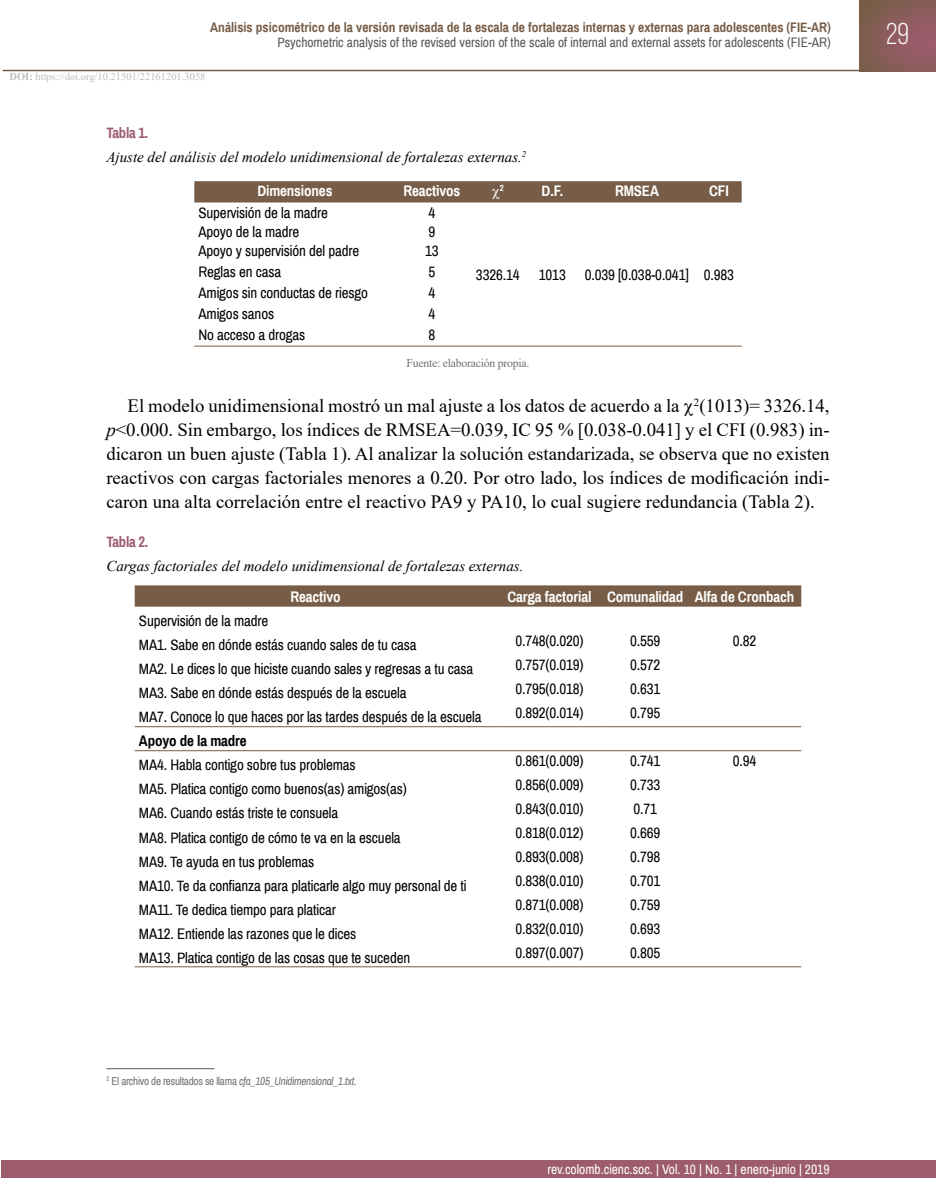
<style>
.page{position:relative;width:936px;height:1191px;background:#fff}
.page>*{position:absolute;margin:0;border:0;box-sizing:border-box;transform-origin:0 0}
.t1{font:30px "Bebas Neue";color:#fff}
.t2{font:18.75px/24px "Times New Roman";color:#000;text-align:justify}
.t3{font:15px/24px "Archivo Narrow";letter-spacing:-.01em;color:#000}
.t4{font:italic 15px "Times New Roman";color:#000}
.t5{font:700 15px "Archivo Narrow";letter-spacing:-.01em;color:#fff}
.t6{font:700 15px "Archivo Narrow";letter-spacing:-.02em;color:#9c5c6d}
.t7{font:700 15px "Archivo Narrow";letter-spacing:-.01em;color:#000}
.t8{font:700 13.5px "Archivo Narrow";color:#775d47}
.t9{font:13.5px "Archivo Narrow";color:#58585a}
.t10{font:13.5px "Archivo Narrow";color:#fff}
.t11{font:12px "Times New Roman";letter-spacing:-.02em;color:#707172}
.t12{font:italic 11.25px "Archivo Narrow";letter-spacing:-.02em;color:#707172}
.t13{font:10.5px "Times New Roman";color:#bbbdbe}
.t14{font:700 8.7px "Archivo Narrow";color:#fff}
.s1{font-weight:700}
.s2{font-style:italic}
.s3{font-style:normal}
</style>
<div class="page">
<div style="left:2px;top:1160px;width:933px;height:18px;background:#9c5c6d"></div>
<hr style="left:3px;top:70px;width:856px;height:1px;background:#775d47">
<div style="left:859px;top:0;width:76px;height:71px;background:linear-gradient(to right,#7c5d4c,#975c68)"></div>
<hr style="left:468px;top:346px;width:59px;height:1px;background:#775d47">
<hr style="left:527px;top:346px;width:50px;height:1px;background:#775d47">
<hr style="left:577px;top:346px;width:119px;height:1px;background:#775d47">
<hr style="left:696px;top:346px;width:45px;height:1px;background:#775d47">
<hr style="left:194px;top:346px;width:201px;height:1px;background:#775d47">
<hr style="left:395px;top:346px;width:73px;height:1px;background:#775d47">
<div style="left:135px;top:585px;width:666px;height:21px;background:#775d47"></div>
<hr style="left:135px;top:726px;width:361px;height:1px;background:#775d47">
<hr style="left:496px;top:726px;width:106px;height:1px;background:#775d47">
<hr style="left:602px;top:726px;width:85px;height:1px;background:#775d47">
<hr style="left:687px;top:726px;width:114px;height:1px;background:#775d47">
<hr style="left:135px;top:750px;width:361px;height:1px;background:#775d47">
<hr style="left:496px;top:750px;width:106px;height:1px;background:#775d47">
<hr style="left:602px;top:750px;width:85px;height:1px;background:#775d47">
<hr style="left:687px;top:750px;width:114px;height:1px;background:#775d47">
<hr style="left:687px;top:966px;width:114px;height:1px;background:#775d47">
<hr style="left:135px;top:966px;width:361px;height:1px;background:#775d47">
<hr style="left:496px;top:966px;width:106px;height:1px;background:#775d47">
<hr style="left:602px;top:966px;width:85px;height:1px;background:#775d47">
<hr style="left:106px;top:1068px;width:108px;height:1px;background:#58585a">
<div style="left:194px;top:181px;width:547px;height:21px;background:#775d47"></div>
<p class="t8" style="left:210px;top:19px;width:622px">Análisis psicométrico de la versión revisada de la escala de fortalezas internas y externas para adolescentes (FIE-AR)</p>
<p class="t9" style="left:277px;top:34px;width:555px">Psychometric analysis of the revised version of the scale of internal and external assets for adolescents (FIE-AR)</p>
<p class="t13" style="left:10px;top:69px;width:197px"><span class="s1">DOI:</span> https://doi.org/10.21501/22161201.3058</p>
<p class="t6" style="left:106px;top:124px;width:43px">Tabla 1.</p>
<p class="t4" style="left:106px;top:147px;width:421px">Ajuste del análisis del modelo unidimensional de fortalezas externas.<sup>2</sup></p>
<p class="t5" style="left:257px;top:182px;width:77px">Dimensiones</p>
<p class="t5" style="left:403px;top:182px;width:58px">Reactivos</p>
<p class="t14" style="left:500px;top:183px;width:5px">2</p>
<p class="t5" style="left:541px;top:182px;width:23px">D.F.</p>
<p class="t5" style="left:615px;top:182px;width:45px">RMSEA</p>
<p class="t5" style="left:709px;top:182px;width:21px">CFI</p>
<p class="t3" style="left:198px;top:201px;width:131px">Supervisión de la madre</p>
<p class="t3" style="left:428px;top:201px;width:8px">4</p>
<p class="t3" style="left:198px;top:220px;width:102px">Apoyo de la madre</p>
<p class="t3" style="left:428px;top:220px;width:8px">9</p>
<p class="t3" style="left:198px;top:239px;width:162px">Apoyo y supervisión del padre</p>
<p class="t3" style="left:425px;top:239px;width:15px">13</p>
<p class="t3" style="left:198px;top:260px;width:84px">Reglas en casa</p>
<p class="t3" style="left:428px;top:260px;width:8px">5</p>
<p class="t3" style="left:198px;top:281px;width:171px">Amigos sin conductas de riesgo</p>
<p class="t3" style="left:428px;top:281px;width:8px">4</p>
<p class="t3" style="left:198px;top:302px;width:77px">Amigos sanos</p>
<p class="t3" style="left:428px;top:302px;width:8px">4</p>
<p class="t3" style="left:198px;top:323px;width:108px">No acceso a drogas</p>
<p class="t3" style="left:428px;top:323px;width:8px">8</p>
<p class="t11" style="left:406px;top:354px;width:124px">Fuente: elaboración propia.</p>
<p class="t2" style="left:106px;top:393px;width:724px;text-indent:21px">El modelo unidimensional mostró un mal ajuste a los datos de acuerdo a la <sup>2</sup>(1013)= 3326.14, <span class="s2">p</span>&lt;0.000. Sin embargo, los índices de RMSEA=0.039, IC 95 % [0.038-0.041] y el CFI (0.983) in&shy;dicaron un buen ajuste (Tabla 1). Al analizar la solución estandarizada, se observa que no existen reactivos con cargas factoriales menores a 0.20. Por otro lado, los índices de modificación indi&shy;caron una alta correlación entre el reactivo PA9 y PA10, lo cual sugiere redundancia (Tabla 2).</p>
<p class="t6" style="left:106px;top:532px;width:43px">Tabla 2.</p>
<p class="t4" style="left:106px;top:555px;width:418px">Cargas factoriales del modelo unidimensional de fortalezas externas.</p>
<p class="t5" style="left:290px;top:588px;width:52px">Reactivo</p>
<p class="t5" style="left:507px;top:588px;width:288px">Carga factorial Comunalidad Alfa de Cronbach</p>
<p class="t3" style="left:139px;top:609px;width:279px">Supervisión de la madre<br>MA1. Sabe en dónde estás cuando sales de tu casa</p>
<p class="t3" style="left:476px;top:263px;width:45px">3326.14</p>
<p class="t3" style="left:539px;top:263px;width:28px">1013</p>
<p class="t3" style="left:584px;top:263px;width:151px">0.039 [0.038-0.041] 0.983</p>
<p class="t3" style="left:515px;top:629px;width:70px">0.748(0.020)</p>
<p class="t3" style="left:630px;top:629px;width:32px">0.559</p>
<p class="t3" style="left:732px;top:629px;width:25px">0.82</p>
<p class="t3" style="left:139px;top:657px;width:336px">MA2. Le dices lo que hiciste cuando sales y regresas a tu casa</p>
<p class="t3" style="left:515px;top:653px;width:70px">0.757(0.019)</p>
<p class="t3" style="left:630px;top:653px;width:32px">0.572</p>
<p class="t3" style="left:139px;top:681px;width:269px">MA3. Sabe en dónde estás después de la escuela</p>
<p class="t3" style="left:515px;top:677px;width:70px">0.795(0.018)</p>
<p class="t3" style="left:630px;top:677px;width:32px">0.631</p>
<p class="t3" style="left:139px;top:705px;width:344px">MA7. Conoce lo que haces por las tardes después de la escuela</p>
<p class="t3" style="left:515px;top:701px;width:70px">0.892(0.014)</p>
<p class="t3" style="left:630px;top:701px;width:32px">0.795</p>
<p class="t7" style="left:139px;top:732px;width:109px">Apoyo de la madre</p>
<p class="t3" style="left:139px;top:753px;width:218px">MA4. Habla contigo sobre tus problemas</p>
<p class="t3" style="left:515px;top:749px;width:70px">0.861(0.009)</p>
<p class="t3" style="left:630px;top:749px;width:32px">0.741</p>
<p class="t3" style="left:732px;top:749px;width:25px">0.94</p>
<p class="t3" style="left:139px;top:777px;width:269px">MA5. Platica contigo como buenos(as) amigos(as)</p>
<p class="t3" style="left:515px;top:773px;width:70px">0.856(0.009)</p>
<p class="t3" style="left:630px;top:773px;width:32px">0.733</p>
<p class="t3" style="left:139px;top:801px;width:201px">MA6. Cuando estás triste te consuela</p>
<p class="t3" style="left:515px;top:797px;width:70px">0.843(0.010)</p>
<p class="t3" style="left:633px;top:797px;width:25px">0.71</p>
<p class="t3" style="left:139px;top:825px;width:263px">MA8. Platica contigo de cómo te va en la escuela</p>
<p class="t3" style="left:515px;top:821px;width:70px">0.818(0.012)</p>
<p class="t3" style="left:630px;top:821px;width:32px">0.669</p>
<p class="t3" style="left:139px;top:849px;width:177px">MA9. Te ayuda en tus problemas</p>
<p class="t3" style="left:515px;top:845px;width:70px">0.893(0.008)</p>
<p class="t3" style="left:630px;top:845px;width:32px">0.798</p>
<p class="t3" style="left:139px;top:873px;width:329px">MA10. Te da confianza para platicarle algo muy personal de ti</p>
<p class="t3" style="left:515px;top:869px;width:70px">0.838(0.010)</p>
<p class="t3" style="left:630px;top:869px;width:32px">0.701</p>
<p class="t3" style="left:139px;top:897px;width:198px">MA11. Te dedica tiempo para platicar</p>
<p class="t3" style="left:515px;top:893px;width:70px">0.871(0.008)</p>
<p class="t3" style="left:630px;top:893px;width:32px">0.759</p>
<p class="t3" style="left:139px;top:921px;width:219px">MA12. Entiende las razones que le dices</p>
<p class="t3" style="left:515px;top:917px;width:70px">0.832(0.010)</p>
<p class="t3" style="left:630px;top:917px;width:32px">0.693</p>
<p class="t3" style="left:139px;top:945px;width:273px">MA13. Platica contigo de las cosas que te suceden</p>
<p class="t3" style="left:515px;top:941px;width:70px">0.897(0.007)</p>
<p class="t3" style="left:630px;top:941px;width:32px">0.805</p>
<p class="t12" style="left:106px;top:1073px;width:252px"><sup>2</sup> <span class="s3">El archivo de resultados se llama</span> cfa_105_Unidimensional_1.txt.</p>
<p class="t10" style="left:547px;top:1160px;width:284px">rev.colomb.cienc.soc. | Vol. 10 | No. 1 | enero-junio | 2019</p>
<h1 class="t1" style="left:886px;top:18px;width:24px">29</h1>
</div>
